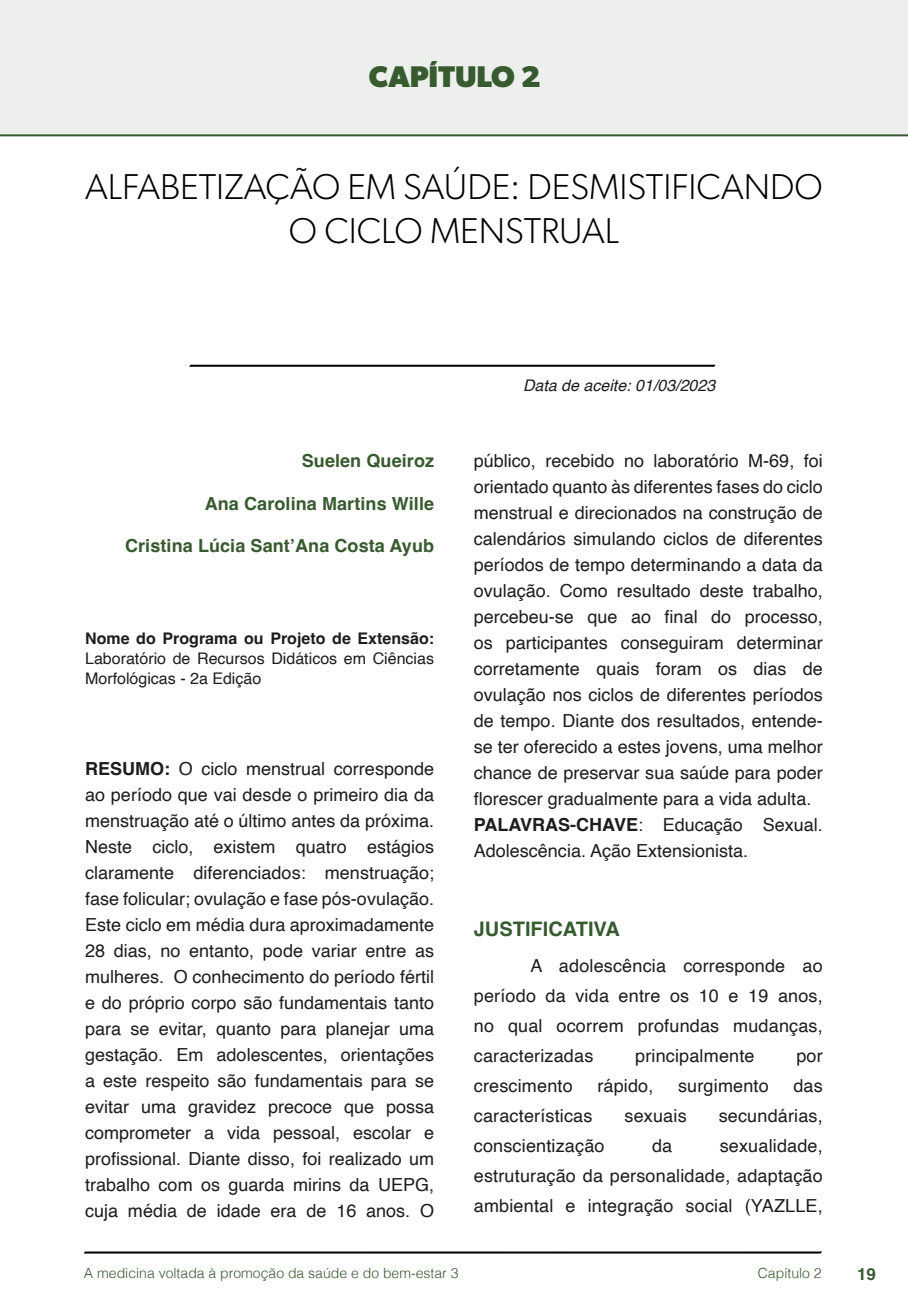
<style>
.page{position:relative;width:908px;height:1304px;background:#fff}
.page>*{position:absolute;margin:0;border:0;box-sizing:border-box;transform-origin:0 0}
.t1{font:300 36px/44px "Gibson";color:#000;text-align:center}
.t2{font:700 30px "Gibson";color:#375a2f}
.t3{font:700 20px "Helvetica";color:#375a2f}
.t4{font:18px/26px "Helvetica";color:#1d1d1b;text-align:justify}
.t5{font:700 18px "Helvetica";letter-spacing:.005em;color:#375a2f}
.t6{font:700 16.8px "Helvetica";color:#375a2f}
.t7{font:16px/20px "Helvetica";color:#1d1d1b}
.t8{font:700 16px "Helvetica";color:#1d1d1b}
.t9{font:italic 16px "Helvetica";color:#1d1d1b}
.t10{font:300 14px "Helvetica";color:#375a2f}
.s1{font-weight:700}
</style>
<div class="page">
<svg style="left:84px;top:1251px;width:737px;height:3px;background:#515151"></svg>
<svg style="left:189px;top:364px;width:526px;height:3px;background:#4f4f4f"></svg>
<div style="left:0;top:0;width:907px;height:136px;background:#ecefec"></div>
<div style="left:44px;top:72px;width:68px;height:61px;background:#ecefec"></div>
<h2 class="t2" style="left:369px;top:58px;width:173px">CAPÍTULO 2</h2>
<h1 class="t1" style="left:85px;top:164px;width:739px">ALFABETIZAÇÃO EM SAÚDE: DESMISTIFICANDO<br>O CICLO MENSTRUAL</h1>
<p class="t5" style="left:302px;top:450px;width:134px">Suelen Queiroz</p>
<p class="t5" style="left:205px;top:492px;width:231px">Ana Carolina Martins Wille</p>
<p class="t5" style="left:125px;top:535px;width:310px">Cristina Lúcia Sant’Ana Costa Ayub</p>
<p class="t8" style="left:85px;top:628px;width:350px">Nome do Programa ou Projeto de Extensão:</p>
<p class="t7" style="left:85px;top:649px;width:350px">Laboratório de Recursos Didáticos em Ciências<br>Morfológicas - 2a Edição</p>
<p class="t4" style="left:85px;top:757px;width:350px"><span class="s1">RESUMO:</span> O ciclo menstrual corresponde ao período que vai desde o primeiro dia da menstruação até o último antes da próxima.<br>Neste ciclo, existem quatro estágios claramente diferenciados: menstruação; fase folicular; ovulação e fase pós-ovulação.<br>Este ciclo em média dura aproximadamente 28 dias, no entanto, pode variar entre as mulheres. O conhecimento do período fértil e do próprio corpo são fundamentais tanto para se evitar, quanto para planejar uma gestação. Em adolescentes, orientações a este respeito são fundamentais para se evitar uma gravidez precoce que possa comprometer a vida pessoal, escolar e profissional. Diante disso, foi realizado um trabalho com os guarda mirins da UEPG, cuja média de idade era de 16 anos. O</p>
<p class="t9" style="left:523px;top:373px;width:194px">Data de aceite: 01/03/2023</p>
<p class="t4" style="left:473px;top:448px;width:350px;text-align:left">público, recebido no laboratório M-69, foi orientado quanto às diferentes fases do ciclo menstrual e direcionados na construção de calendários simulando ciclos de diferentes períodos de tempo determinando a data da ovulação. Como resultado deste trabalho, percebeu-se que ao final do processo, os participantes conseguiram determinar corretamente quais foram os dias de ovulação nos ciclos de diferentes períodos de tempo. Diante dos resultados, entende&shy;se ter oferecido a estes jovens, uma melhor chance de preservar sua saúde para poder florescer gradualmente para a vida adulta.<br><span class="s1">PALAVRAS-CHAVE</span>: Educação Sexual.<br>Adolescência. Ação Extensionista.</p>
<p class="t3" style="left:473px;top:917px;width:147px">JUSTIFICATIVA</p>
<p class="t4" style="left:473px;top:951px;width:350px;line-height:30px;text-indent:57px">A adolescência corresponde ao período da vida entre os 10 e 19 anos, no qual ocorrem profundas mudanças, caracterizadas</p>
<p class="t4" style="left:635px;top:1043px;width:121px">principalmente</p>
<p class="t4" style="left:796px;top:1043px;width:28px">por</p>
<p class="t4" style="left:473px;top:1073px;width:100px">crescimento</p>
<p class="t4" style="left:597px;top:1073px;width:58px">rápido,</p>
<p class="t4" style="left:677px;top:1073px;width:92px">surgimento</p>
<p class="t4" style="left:793px;top:1073px;width:31px">das</p>
<p class="t4" style="left:473px;top:1103px;width:120px">características</p>
<p class="t4" style="left:624px;top:1103px;width:64px">sexuais</p>
<p class="t4" style="left:718px;top:1103px;width:106px">secundárias,</p>
<p class="t4" style="left:473px;top:1133px;width:132px">conscientização</p>
<p class="t4" style="left:651px;top:1133px;width:22px">da</p>
<p class="t4" style="left:473px;top:1131px;width:350px;line-height:30px;text-indent:246px">sexualidade, estruturação da personalidade, adaptação ambiental e integração social (YAZLLE,</p>
<p class="t10" style="left:84px;top:1261px;width:376px">A medicina voltada à promoção da saúde e do bem-estar 3</p>
<p class="t10" style="left:757px;top:1261px;width:65px">Capítulo 2</p>
<p class="t6" style="left:856px;top:1264px;width:20px">19</p>
</div>
